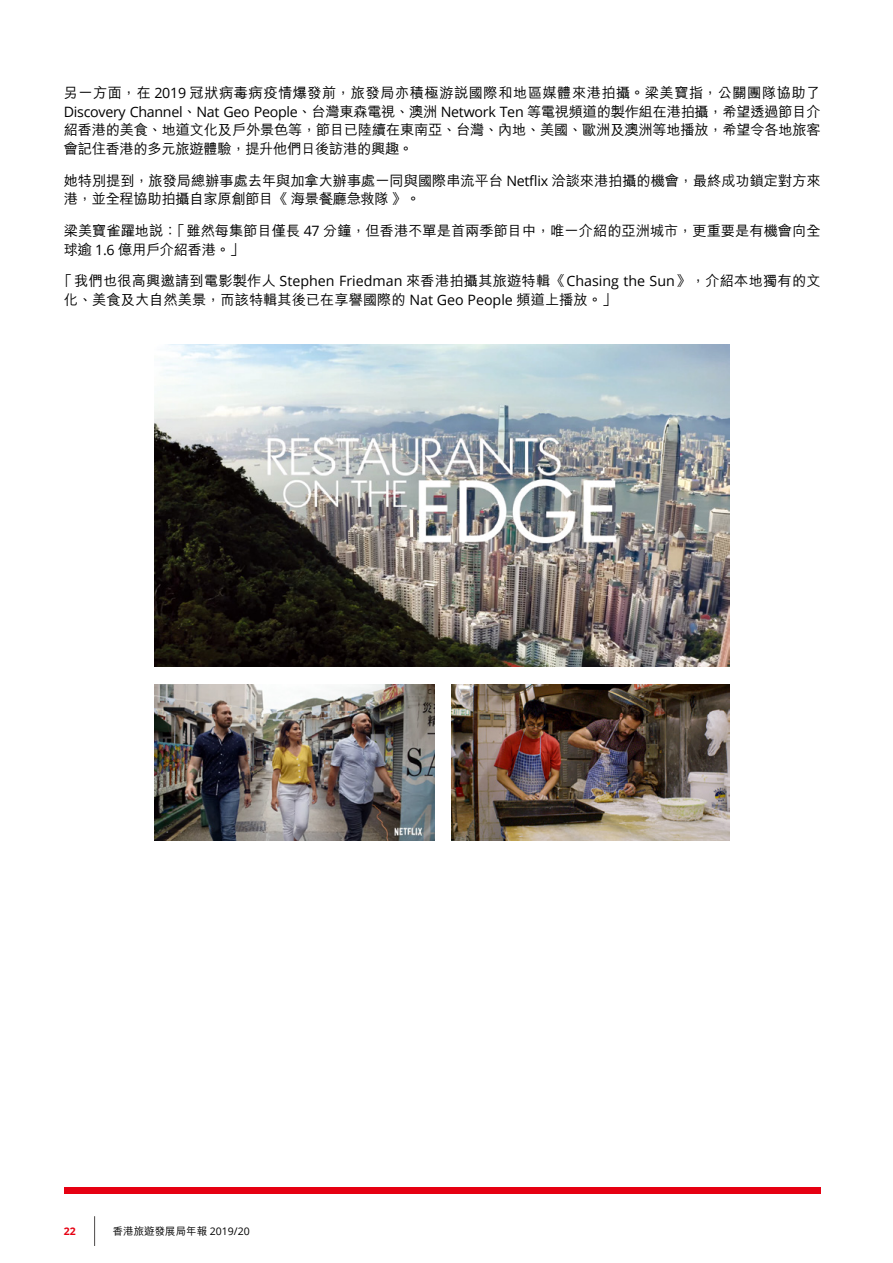
<style>
.page{position:relative;width:893px;height:1263px;background:#fff}
.page>*{position:absolute;margin:0;border:0;box-sizing:border-box;transform-origin:0 0}
.t1{font:500 14.25px/18.8px "M Hei HK";color:#000}
.t2{font:14.25px "Open Sans";letter-spacing:-.02em;color:#000}
.t3{font:500 14.25px "M Hei HK";letter-spacing:.035em;color:#000}
.t4{font:500 10.5px "M Hei HK";color:#000}
.t5{font:700 10.5px "Open Sans";color:#e60012}
.s1{font-family:"Open Sans";font-weight:400}
.s2{font-family:"M Hei HK";font-weight:500}
</style>
<div class="page">
<img style="left:155px;top:345px;width:575px;height:322px">
<img style="left:155px;top:684px;width:279px;height:156px">
<img style="left:452px;top:684px;width:278px;height:156px">
<hr style="left:94px;top:1216px;width:1px;height:30px;background:#4c4948">
<div style="left:64px;top:1187px;width:757px;height:7px;background:#e60012"></div>
<p class="t3" style="left:64px;top:82px;width:758px">另一方面，在 <span class="s1">2019</span> 冠狀病毒病疫情爆發前，旅發局亦積極游說國際和地區媒體來港拍攝。梁美寶指，公關團隊協助了</p>
<p class="t2" style="left:64px;top:101px;width:758px">Discovery Channel<span class="s2">、</span>Nat Geo People<span class="s2">、台灣東森電視、澳洲</span> Network Ten <span class="s2">等電視頻道的製作組在港拍攝，希望透過節目介</span></p>
<p class="t1" style="left:64px;top:120px;width:759px">紹香港的美食、地道文化及戶外景色等，節目已陸續在東南亞、台灣、內地、美國、歐洲及澳洲等地播放，希望令各地旅客會記住香港的多元旅遊體驗，提升他們日後訪港的興趣。</p>
<p class="t1" style="left:64px;top:170px;width:758px">她特別提到，旅發局總辦事處去年與加拿大辦事處一同與國際串流平台 <span class="s1">Netflix</span> 洽談來港拍攝的機會，最終成功鎖定對方來港，並全程協助拍攝自家原創節目《海景餐廳急救隊》。</p>
<p class="t1" style="left:64px;top:220px;width:758px">梁美寶雀躍地說：「雖然每集節目僅長 <span class="s1">47</span> 分鐘，但香港不單是首兩季節目中，唯一介紹的亞洲城市，更重要是有機會向全球逾 <span class="s1">1.6</span> 億用戶介紹香港。」</p>
<p class="t1" style="left:64px;top:270px;width:758px;text-indent:-6px">「我們也很高興邀請到電影製作人 <span class="s1">Stephen Friedman</span> 來香港拍攝其旅遊特輯《<span class="s1">Chasing the Sun</span>》，介紹本地獨有的文化、美食及大自然美景，而該特輯其後已在享譽國際的 <span class="s1">Nat Geo People</span> 頻道上播放。」</p>
<p class="t5" style="left:64px;top:1223px;width:13px">22</p>
<p class="t4" style="left:113px;top:1223px;width:139px">香港旅遊發展局年報 <span class="s1">2019/20</span></p>
</div>
